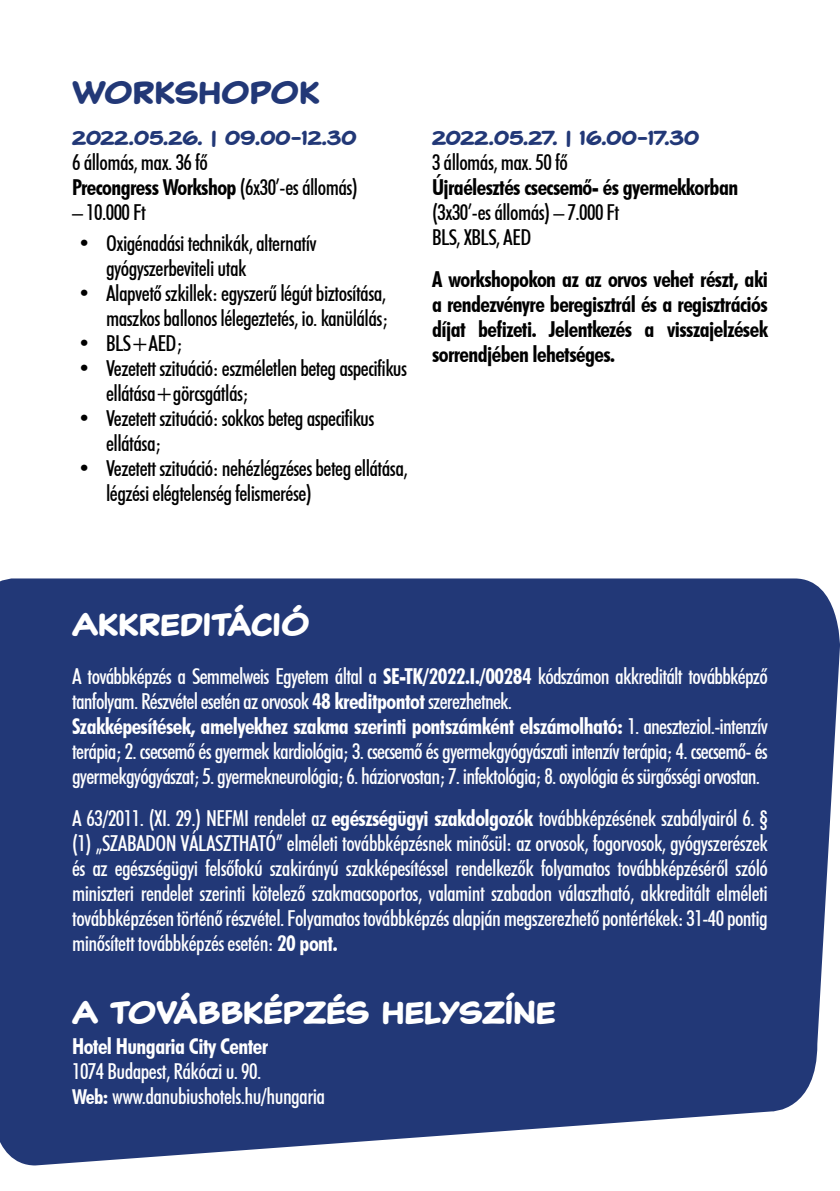
<style>
.page{position:relative;width:840px;height:1191px;background:#fff}
.page>*{position:absolute;margin:0;border:0;box-sizing:border-box;transform-origin:0 0}
.t1{font:700 32px "Classic Comic";color:#fff}
.t2{font:700 32px "Classic Comic";color:#223877}
.t3{font:22px/25px "H Futura Medium Condensed BT";letter-spacing:-.035em;color:#fff}
.t4{font:22px/25px "H Futura Medium Condensed BT";letter-spacing:-.025em;color:#000}
.t5{font:22px/25px "H Futura Bold Condensed BT";letter-spacing:-.025em;color:#000;text-align:justify}
.t6{font:22px "H Futura Bold Condensed BT";letter-spacing:-.025em;color:#fff}
.t7{font:700 20px "Classic Comic";color:#223877}
.s1{font-family:"H Futura Medium Condensed BT"}
.s2{font-family:"H Futura Bold Condensed BT"}
.s3{font-family:"H Futura Bold Condensed BT";font-size:20.4px}
</style>
<div class="page">
<div style="left:0;top:578px;width:839px;height:587px;background:#223877"></div>
<h1 class="t2" style="left:72px;top:72px;width:249px">WORKSHOPOK</h1>
<p class="t7" style="left:72px;top:125px;width:286px">2022.05.26. | 09.00-12.30</p>
<p class="t4" style="left:72px;top:149px;width:137px">6 állomás, max. 36 fő</p>
<p class="t5" style="left:72px;top:174px;width:287px">Precongress Workshop <span class="s1">(6x30’-es állomás)</span></p>
<p class="t4" style="left:72px;top:199px;width:75px">– 10.000 Ft</p>
<p class="t4" style="left:106px;top:230px;width:212px;text-indent:-28px">• Oxigénadási technikák, alternatív gyógyszerbeviteli utak</p>
<p class="t4" style="left:78px;top:280px;width:311px;text-align:right">• Alapvető szkillek: egyszerű légút biztosítása, maszkos ballonos lélegeztetés, io. kanülálás;</p>
<p class="t4" style="left:78px;top:330px;width:106px">• BLS+AED;</p>
<p class="t4" style="left:106px;top:355px;width:302px;text-indent:-28px">• Vezetett szituáció: eszméletlen beteg aspecifikus ellátása+görcsgátlás;</p>
<p class="t4" style="left:106px;top:405px;width:270px;text-indent:-28px">• Vezetett szituáció: sokkos beteg aspecifikus ellátása;</p>
<p class="t4" style="left:106px;top:455px;width:303px;text-indent:-28px">• Vezetett szituáció: nehézlégzéses beteg ellátása, légzési elégtelenség felismerése)</p>
<p class="t7" style="left:432px;top:125px;width:268px">2022.05.27. | 16.00-17.30</p>
<p class="t4" style="left:432px;top:149px;width:137px">3 állomás, max. 50 fő</p>
<p class="t5" style="left:432px;top:174px;width:307px">Újraélesztés csecsemő- és gyermekkorban</p>
<p class="t4" style="left:432px;top:199px;width:189px">(3x30’-es állomás) – 7.000 Ft<br>BLS, XBLS, AED</p>
<p class="t5" style="left:432px;top:266px;width:337px">A workshopokon az az orvos vehet részt, aki a rendezvényre beregisztrál és a regisztrációs díjat befizeti. Jelentkezés a visszajelzések sorrendjében lehetséges.</p>
<h1 class="t1" style="left:72px;top:604px;width:239px">AKKREDITÁCIÓ</h1>
<p class="t3" style="left:72px;top:663px;width:697px">A továbbképzés a Semmelweis Egyetem által a <span class="s2">SE-TK/2022.I./00284</span> kódszámon akkreditált továbbképző tanfolyam. Részvétel esetén az orvosok <span class="s2">48 kreditpontot</span> szerezhetnek.</p>
<p class="t6" style="left:72px;top:713px;width:697px">Szakképesítések, amelyekhez szakma szerinti pontszámként elszámolható: <span class="s1">1. aneszteziol.-intenzív</span></p>
<p class="t3" style="left:72px;top:738px;width:697px">terápia; 2. csecsemő és gyermek kardiológia; 3. csecsemő és gyermekgyógyászati intenzív terápia; 4. csecsemő- és gyermekgyógyászat; 5. gyermekneurológia; 6. háziorvostan; 7. infektológia; 8. oxyológia és sürgősségi orvostan.</p>
<p class="t3" style="left:72px;top:805px;width:697px;text-align:justify">A 63/2011. (XI. 29.) NEFMI rendelet az <span class="s2">egészségügyi szakdolgozók</span> továbbképzésének szabályairól 6. § (1) „SZABADON VÁLASZTHATÓ” elméleti továbbképzésnek minősül: az orvosok, fogorvosok, gyógyszerészek és az egészségügyi felsőfokú szakirányú szakképesítéssel rendelkezők folyamatos továbbképzéséről szóló miniszteri rendelet szerinti kötelező szakmacsoportos, valamint szabadon választható, akkreditált elméleti továbbképzésen történő részvétel. Folyamatos továbbképzés alapján megszerezhető pontértékek: 31-40 pontig minősített továbbképzés esetén: <span class="s2">20 pont.</span></p>
<h1 class="t1" style="left:72px;top:991px;width:484px">A TOVÁBBKÉPZÉS HELYSZÍNE</h1>
<p class="t6" style="left:72px;top:1033px;width:197px">Hotel Hungaria City Center</p>
<p class="t3" style="left:72px;top:1058px;width:254px">1074 Budapest, Rákóczi u. 90.<br><span class="s3">Web:</span> www.danubiushotels.hu/hungaria</p>
</div>
